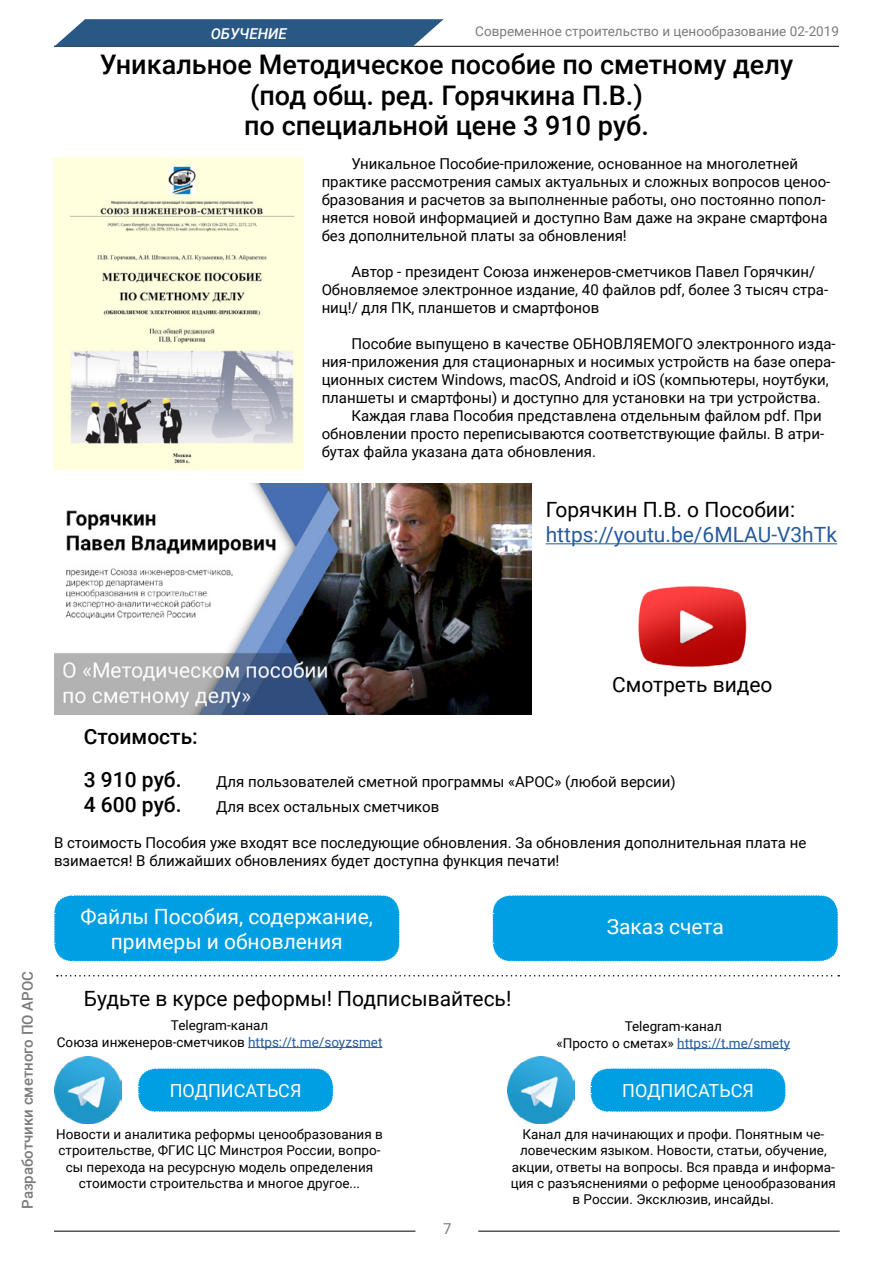
<style>
.page{position:relative;width:893px;height:1263px;background:#fff}
.page>*{position:absolute;margin:0;border:0;box-sizing:border-box;transform-origin:0 0}
.t1{font:500 27px/30.6px "Roboto";color:#000;text-align:center}
.t2{font:21px "Roboto";color:#000}
.t3{font:21px/25.2px "Roboto";color:#fff;text-align:center}
.t4{font:21px "Roboto";color:#275b9b}
.t5{font:500 21px/43.2px "Roboto";color:#000}
.t6{font:18px "Roboto";color:#fff}
.t7{font:15px/18px "Roboto";color:#000}
.t8{font:500 15px "Roboto";color:#7c7b7b}
.t9{font:italic 500 15px "Roboto";color:#fff}
.t10{font:15px "Roboto";color:#7c7b7b}
.t11{font:13.5px/16.2px "Roboto";color:#000;text-align:center}
.t12{font:13.5px "Roboto";color:#7c7b7b}
.s1{color:#275b9b}
</style>
<div class="page">
<hr style="left:54px;top:46px;width:785px;height:1px;background:#000">
<hr style="left:54px;top:1231px;width:361px;height:1px;background:#000">
<hr style="left:478px;top:1231px;width:362px;height:1px;background:#000">
<svg style="left:138px;top:1068px;width:195px;height:44px;background:#0ea4e4"></svg>
<img style="left:54px;top:157px;width:250px;height:313px">
<img style="left:54px;top:484px;width:477px;height:230px">
<hr style="left:546px;top:543px;width:291px;height:1px;background:#275b9b">
<img style="left:638px;top:586px;width:109px;height:81px">
<img style="left:55px;top:1057px;width:66px;height:66px">
<img style="left:508px;top:1057px;width:66px;height:66px">
<hr style="left:248px;top:1047px;width:134px;height:1px;background:#275b9b">
<svg style="left:590px;top:1068px;width:196px;height:44px;background:#0fa4e4"></svg>
<hr style="left:677px;top:1048px;width:113px;height:1px;background:#275b9b">
<div style="left:54px;top:895px;width:346px;height:67px;background:#009fe3"></div>
<div style="left:492px;top:895px;width:346px;height:67px;background:#009fe3"></div>
<svg style="left:57px;top:975px;width:782px;height:1px"></svg>
<svg style="left:54px;top:19px;width:390px;height:28px;background:#3b658e"></svg>
<p class="t9" style="left:211px;top:23px;width:77px">ОБУЧЕНИЕ</p>
<p class="t12" style="left:475px;top:21px;width:365px">Современное строительство и ценообразование 02-2019</p>
<h1 class="t1" style="left:100px;top:48px;width:695px">Уникальное Методическое пособие по сметному делу (под общ. ред. Горячкина П.В.)<br>по специальной цене 3 910 руб.</h1>
<p class="t7" style="left:322px;top:154px;width:510px;text-indent:30px">Уникальное Пособие-приложение, основанное на многолетней практике рассмотрения самых актуальных и сложных вопросов ценоо&shy;бразования и расчетов за выполненные работы, оно постоянно попол&shy;няется новой информацией и доступно Вам даже на экране смартфона без дополнительной платы за обновления!</p>
<p class="t7" style="left:322px;top:262px;width:508px;text-indent:30px">Автор - президент Союза инженеров-сметчиков Павел Горячкин/<br>Обновляемое электронное издание, 40 файлов pdf, более 3 тысяч стра&shy;ниц!/ для ПК, планшетов и смартфонов</p>
<p class="t7" style="left:351px;top:334px;width:486px">Пособие выпущено в качестве ОБНОВЛЯЕМОГО электронного изда-</p>
<p class="t7" style="left:322px;top:352px;width:515px">ния-приложения для стационарных и носимых устройств на базе опера-</p>
<p class="t7" style="left:322px;top:370px;width:509px">ционных систем Windows, macOS, Android и iOS (компьютеры, ноутбуки,</p>
<p class="t7" style="left:322px;top:388px;width:501px">планшеты и смартфоны) и доступно для установки на три устройства.</p>
<p class="t7" style="left:351px;top:406px;width:472px">Каждая глава Пособия представлена отдельным файлом pdf. При</p>
<p class="t7" style="left:322px;top:424px;width:504px">обновлении просто переписываются соответствующие файлы. В атри-</p>
<p class="t7" style="left:322px;top:442px;width:276px">бутах файла указана дата обновления.</p>
<h2 class="t2" style="left:546px;top:495px;width:251px">Горячкин П.В. о Пособии:</h2>
<h2 class="t4" style="left:546px;top:520px;width:293px">https://youtu.be/6MLAU-V3hTk</h2>
<p class="t8" style="left:17px;top:1209px;width:240px;rotate:-90deg">Разработчики сметного ПО АРОС</p>
<h2 class="t5" style="left:84px;top:714px;width:116px">Стоимость:<br>3 910 руб.</h2>
<h2 class="t2" style="left:612px;top:670px;width:162px">Смотреть видео</h2>
<p class="t7" style="left:216px;top:772px;width:461px">Для пользователей сметной программы «АРОС» (любой версии)</p>
<h2 class="t5" style="left:84px;top:782px;width:99px">4 600 руб.</h2>
<p class="t7" style="left:216px;top:797px;width:225px">Для всех остальных сметчиков</p>
<p class="t7" style="left:54px;top:833px;width:754px">В стоимость Пособия уже входят все последующие обновления. За обновления дополнительная плата не взимается! В ближайших обновлениях будет доступна функция печати!</p>
<h2 class="t3" style="left:81px;top:903px;width:294px">Файлы Пособия, содержание, примеры и обновления</h2>
<h2 class="t3" style="left:607px;top:913px;width:119px">Заказ счета</h2>
<h2 class="t2" style="left:84px;top:983px;width:429px">Будьте в курсе реформы! Подписывайтесь!</h2>
<p class="t11" style="left:57px;top:1017px;width:327px">Telegram-канал<br>Союза инженеров-сметчиков <span class="s1">https://t.me/soyzsmet</span></p>
<p class="t6" style="left:170px;top:1078px;width:133px">ПОДПИСАТЬСЯ</p>
<p class="t6" style="left:622px;top:1078px;width:133px">ПОДПИСАТЬСЯ</p>
<p class="t11" style="left:556px;top:1018px;width:235px">Telegram-канал<br>«Просто о сметах» <span class="s1">https://t.me/smety</span></p>
<p class="t11" style="left:56px;top:1126px;width:328px">Новости и аналитика реформы ценообразования в строительстве, ФГИС ЦС Минстроя России, вопро&shy;сы перехода на ресурсную модель определения стоимости строительства и многое другое...</p>
<p class="t11" style="left:511px;top:1126px;width:327px">Канал для начинающих и профи. Понятным че&shy;ловеческим языком. Новости, статьи, обучение, акции, ответы на вопросы. Вся правда и информа&shy;ция с разъяснениями о реформе ценообразования в России. Эксклюзив, инсайды.</p>
<p class="t10" style="left:443px;top:1218px;width:10px">7</p>
</div>
